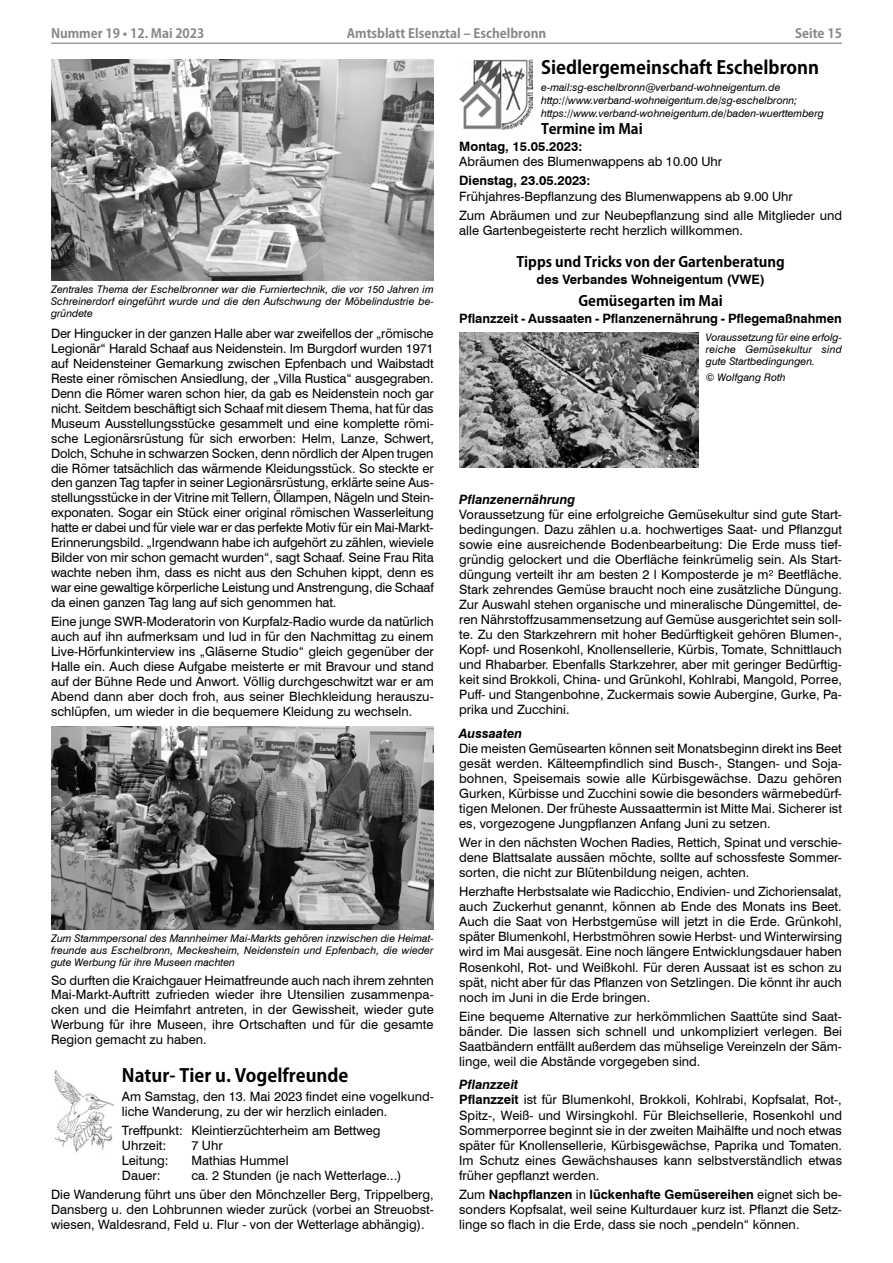
<style>
.page{position:relative;width:893px;height:1263px;background:#fff}
.page>*{position:absolute;margin:0;border:0;box-sizing:border-box;transform-origin:0 0}
.Überschrift2_Kozuka{font:700 18px "Koz Go Pro";color:#000}
.Überschrift_3_Kozuka{font:700 14.25px "Koz Go Pro";color:#000}
.Fließtext_8_5{font:12.9px/15px "Swiss 721 BT";color:#000;text-align:justify}
.Fließtext_8_5-2{font:700 12.9px "Swiss 721 BT";color:#000}
.Fließtext_8_5-3{font:italic 700 12.9px "Swiss 721 BT";color:#000}
.t1{font:700 12.75px "Koz Go Pro";color:#878787}
.Fließtext_8_5-4{font:italic 10.5px/12px "Swiss 721 BT";color:#000;text-align:justify}
.s1{font-weight:700}
</style>
<div class="page">
<hr style="left:51px;top:43px;width:791px;height:1px;background:#9c9c9c">
<img style="left:51px;top:60px;width:383px;height:221px">
<img style="left:51px;top:726px;width:383px;height:203px">
<img style="left:54px;top:1070px;width:59px;height:83px">
<img style="left:459px;top:60px;width:74px;height:69px">
<img style="left:459px;top:333px;width:240px;height:134px">
<p class="t1" style="left:51px;top:25px;width:155px">Nummer 19 • 12. Mai 2023</p>
<p class="t1" style="left:347px;top:25px;width:201px">Amtsblatt Elsenztal – Eschelbronn</p>
<p class="t1" style="left:795px;top:25px;width:48px">Seite 15</p>
<p class="Fließtext_8_5-4" style="left:51px;top:283px;width:384px">Zentrales Thema der Eschelbronner war die Furniertechnik, die vor 150 Jahren im Schreinerdorf eingeführt wurde und die den Aufschwung der Möbelindustrie be&shy;gründete</p>
<p class="Fließtext_8_5" style="left:51px;top:326px;width:384px">Der Hingucker in der ganzen Halle aber war zweifellos der „römische Legionär“ Harald Schaaf aus Neidenstein. Im Burgdorf wurden 1971 auf Neidensteiner Gemarkung zwischen Epfenbach und Waibstadt Reste einer römischen Ansiedlung, der „Villa Rustica“ ausgegraben.<br>Denn die Römer waren schon hier, da gab es Neidenstein noch gar nicht. Seitdem beschäftigt sich Schaaf mit diesem Thema, hat für das Museum Ausstellungsstücke gesammelt und eine komplette römi&shy;sche Legionärsrüstung für sich erworben: Helm, Lanze, Schwert, Dolch, Schuhe in schwarzen Socken, denn nördlich der Alpen trugen die Römer tatsächlich das wärmende Kleidungsstück. So steckte er den ganzen Tag tapfer in seiner Legionärsrüstung, erklärte seine Aus&shy;stellungsstücke in der Vitrine mit Tellern, Öllampen, Nägeln und Stein&shy;exponaten. Sogar ein Stück einer original römischen Wasserleitung hatte er dabei und für viele war er das perfekte Motiv für ein Mai-Markt-Erinnerungsbild. „Irgendwann habe ich aufgehört zu zählen, wieviele Bilder von mir schon gemacht wurden“, sagt Schaaf. Seine Frau Rita wachte neben ihm, dass es nicht aus den Schuhen kippt, denn es war eine gewaltige körperliche Leistung und Anstrengung, die Schaaf da einen ganzen Tag lang auf sich genommen hat.</p>
<p class="Fließtext_8_5" style="left:51px;top:613px;width:384px">Eine junge SWR-Moderatorin von Kurpfalz-Radio wurde da natürlich auch auf ihn aufmerksam und lud in für den Nachmittag zu einem Live-Hörfunkinterview ins „Gläserne Studio“ gleich gegenüber der Halle ein. Auch diese Aufgabe meisterte er mit Bravour und stand auf der Bühne Rede und Anwort. Völlig durchgeschwitzt war er am Abend dann aber doch froh, aus seiner Blechkleidung herauszu&shy;schlüpfen, um wieder in die bequemere Kleidung zu wechseln.</p>
<p class="Fließtext_8_5-4" style="left:51px;top:932px;width:384px">Zum Stammpersonal des Mannheimer Mai-Markts gehören inzwischen die Heimat&shy;freunde aus Eschelbronn, Meckesheim, Neidenstein und Epfenbach, die wieder gute Werbung für ihre Museen machten</p>
<p class="Fließtext_8_5" style="left:51px;top:972px;width:384px">So durften die Kraichgauer Heimatfreunde auch nach ihrem zehnten Mai-Markt-Auftritt zufrieden wieder ihre Utensilien zusammenpa&shy;cken und die Heimfahrt antreten, in der Gewissheit, wieder gute Werbung für ihre Museen, ihre Ortschaften und für die gesamte Region gemacht zu haben.</p>
<p class="Überschrift2_Kozuka" style="left:122px;top:1063px;width:228px">Natur- Tier u. Vogelfreunde</p>
<p class="Fließtext_8_5" style="left:122px;top:1088px;width:313px">Am Samstag, den 13. Mai 2023 findet eine vogelkund&shy;liche Wanderung, zu der wir herzlich einladen.</p>
<p class="Fließtext_8_5" style="left:122px;top:1122px;width:260px">Treffpunkt: Kleintierzüchterheim am Bettweg</p>
<p class="Fließtext_8_5" style="left:122px;top:1137px;width:46px">Uhrzeit:</p>
<p class="Fließtext_8_5" style="left:191px;top:1137px;width:33px">7 Uhr</p>
<p class="Fließtext_8_5" style="left:122px;top:1152px;width:48px">Leitung:</p>
<p class="Fließtext_8_5" style="left:191px;top:1152px;width:99px">Mathias Hummel</p>
<p class="Fließtext_8_5" style="left:122px;top:1167px;width:40px">Dauer:</p>
<p class="Fließtext_8_5" style="left:191px;top:1167px;width:212px">ca. 2 Stunden (je nach Wetterlage...)</p>
<p class="Fließtext_8_5" style="left:51px;top:1186px;width:384px">Die Wanderung führt uns über den Mönchzeller Berg, Trippelberg, Dansberg u. den Lohbrunnen wieder zurück (vorbei an Streuobst&shy;wiesen, Waldesrand, Feld u. Flur - von der Wetterlage abhängig).</p>
<p class="Überschrift2_Kozuka" style="left:541px;top:56px;width:279px">Siedlergemeinschaft Eschelbronn</p>
<p class="Fließtext_8_5-4" style="left:541px;top:81px;width:241px">e-mail:sg-eschelbronn@verband-wohneigentum.de</p>
<p class="Fließtext_8_5-4" style="left:541px;top:94px;width:258px">http://www.verband-wohneigentum.de/sg-eschelbronn;</p>
<p class="Fließtext_8_5-4" style="left:541px;top:107px;width:284px">https://www.verband-wohneigentum.de/baden-wuerttemberg</p>
<p class="Überschrift_3_Kozuka" style="left:541px;top:120px;width:103px">Termine im Mai</p>
<p class="Fließtext_8_5-2" style="left:459px;top:138px;width:125px">Montag, 15.05.2023:</p>
<p class="Fließtext_8_5" style="left:459px;top:154px;width:264px">Abräumen des Blumenwappens ab 10.00 Uhr</p>
<p class="Fließtext_8_5-2" style="left:459px;top:172px;width:133px">Dienstag, 23.05.2023:</p>
<p class="Fließtext_8_5" style="left:459px;top:188px;width:335px">Frühjahres-Bepflanzung des Blumenwappens ab 9.00 Uhr</p>
<p class="Fließtext_8_5" style="left:459px;top:207px;width:384px">Zum Abräumen und zur Neubepflanzung sind alle Mitglieder und alle Gartenbegeisterte recht herzlich willkommen.</p>
<p class="Überschrift_3_Kozuka" style="left:516px;top:253px;width:270px">Tipps und Tricks von der Gartenberatung</p>
<p class="Fließtext_8_5-2" style="left:536px;top:271px;width:230px">des Verbandes Wohneigentum (VWE)</p>
<p class="Überschrift_3_Kozuka" style="left:578px;top:292px;width:146px">Gemüsegarten im Mai</p>
<p class="Fließtext_8_5-2" style="left:459px;top:310px;width:384px">Pflanzzeit - Aussaaten - Pflanzenernährung - Pflegemaßnahmen</p>
<p class="Fließtext_8_5-4" style="left:706px;top:330px;width:138px">Voraussetzung für eine erfolg&shy;reiche Gemüsekultur sind gute Startbedingungen.</p>
<p class="Fließtext_8_5-4" style="left:706px;top:371px;width:81px">© Wolfgang Roth</p>
<p class="Fließtext_8_5-3" style="left:459px;top:490px;width:118px">Pflanzenernährung</p>
<p class="Fließtext_8_5" style="left:459px;top:506px;width:384px">Voraussetzung für eine erfolgreiche Gemüsekultur sind gute Start&shy;bedingungen. Dazu zählen u.a. hochwertiges Saat- und Pflanzgut sowie eine ausreichende Bodenbearbeitung: Die Erde muss tief&shy;gründig gelockert und die Oberfläche feinkrümelig sein. Als Start&shy;düngung verteilt ihr am besten 2 l Komposterde je m² Beetfläche.<br>Stark zehrendes Gemüse braucht noch eine zusätzliche Düngung.<br>Zur Auswahl stehen organische und mineralische Düngemittel, de&shy;ren Nährstoffzusammensetzung auf Gemüse ausgerichtet sein soll&shy;te. Zu den Starkzehrern mit hoher Bedürftigkeit gehören Blumen-, Kopf- und Rosenkohl, Knollensellerie, Kürbis, Tomate, Schnittlauch und Rhabarber. Ebenfalls Starkzehrer, aber mit geringer Bedürftig&shy;keit sind Brokkoli, China- und Grünkohl, Kohlrabi, Mangold, Porree, Puff- und Stangenbohne, Zuckermais sowie Aubergine, Gurke, Pa&shy;prika und Zucchini.</p>
<p class="Fließtext_8_5-3" style="left:459px;top:724px;width:65px">Aussaaten</p>
<p class="Fließtext_8_5" style="left:459px;top:740px;width:384px">Die meisten Gemüsearten können seit Monatsbeginn direkt ins Beet gesät werden. Kälteempfindlich sind Busch-, Stangen- und Soja&shy;bohnen, Speisemais sowie alle Kürbisgewächse. Dazu gehören Gurken, Kürbisse und Zucchini sowie die besonders wärmebedürf&shy;tigen Melonen. Der früheste Aussaattermin ist Mitte Mai. Sicherer ist es, vorgezogene Jungpflanzen Anfang Juni zu setzen.</p>
<p class="Fließtext_8_5" style="left:459px;top:834px;width:384px">Wer in den nächsten Wochen Radies, Rettich, Spinat und verschie&shy;dene Blattsalate aussäen möchte, sollte auf schossfeste Sommer&shy;sorten, die nicht zur Blütenbildung neigen, achten.</p>
<p class="Fließtext_8_5" style="left:459px;top:884px;width:384px">Herzhafte Herbstsalate wie Radicchio, Endivien- und Zichoriensalat, auch Zuckerhut genannt, können ab Ende des Monats ins Beet.<br>Auch die Saat von Herbstgemüse will jetzt in die Erde. Grünkohl, später Blumenkohl, Herbstmöhren sowie Herbst- und Winterwirsing wird im Mai ausgesät. Eine noch längere Entwicklungsdauer haben Rosenkohl, Rot- und Weißkohl. Für deren Aussaat ist es schon zu spät, nicht aber für das Pflanzen von Setzlingen. Die könnt ihr auch noch im Juni in die Erde bringen.</p>
<p class="Fließtext_8_5" style="left:459px;top:1008px;width:384px">Eine bequeme Alternative zur herkömmlichen Saattüte sind Saat&shy;bänder. Die lassen sich schnell und unkompliziert verlegen. Bei Saatbändern entfällt außerdem das mühselige Vereinzeln der Säm&shy;linge, weil die Abstände vorgegeben sind.</p>
<p class="Fließtext_8_5-3" style="left:459px;top:1076px;width:61px">Pflanzzeit</p>
<p class="Fließtext_8_5" style="left:459px;top:1092px;width:384px"><span class="s1">Pflanzzeit</span> ist für Blumenkohl, Brokkoli, Kohlrabi, Kopfsalat, Rot-, Spitz-, Weiß- und Wirsingkohl. Für Bleichsellerie, Rosenkohl und Sommerporree beginnt sie in der zweiten Maihälfte und noch etwas später für Knollensellerie, Kürbisgewächse, Paprika und Tomaten.<br>Im Schutz eines Gewächshauses kann selbstverständlich etwas früher gepflanzt werden.</p>
<p class="Fließtext_8_5" style="left:459px;top:1186px;width:384px">Zum <span class="s1">Nachpflanzen</span> in <span class="s1">lückenhafte Gemüsereihen</span> eignet sich be&shy;sonders Kopfsalat, weil seine Kulturdauer kurz ist. Pflanzt die Setz&shy;linge so flach in die Erde, dass sie noch „pendeln“ können.</p>
</div>
